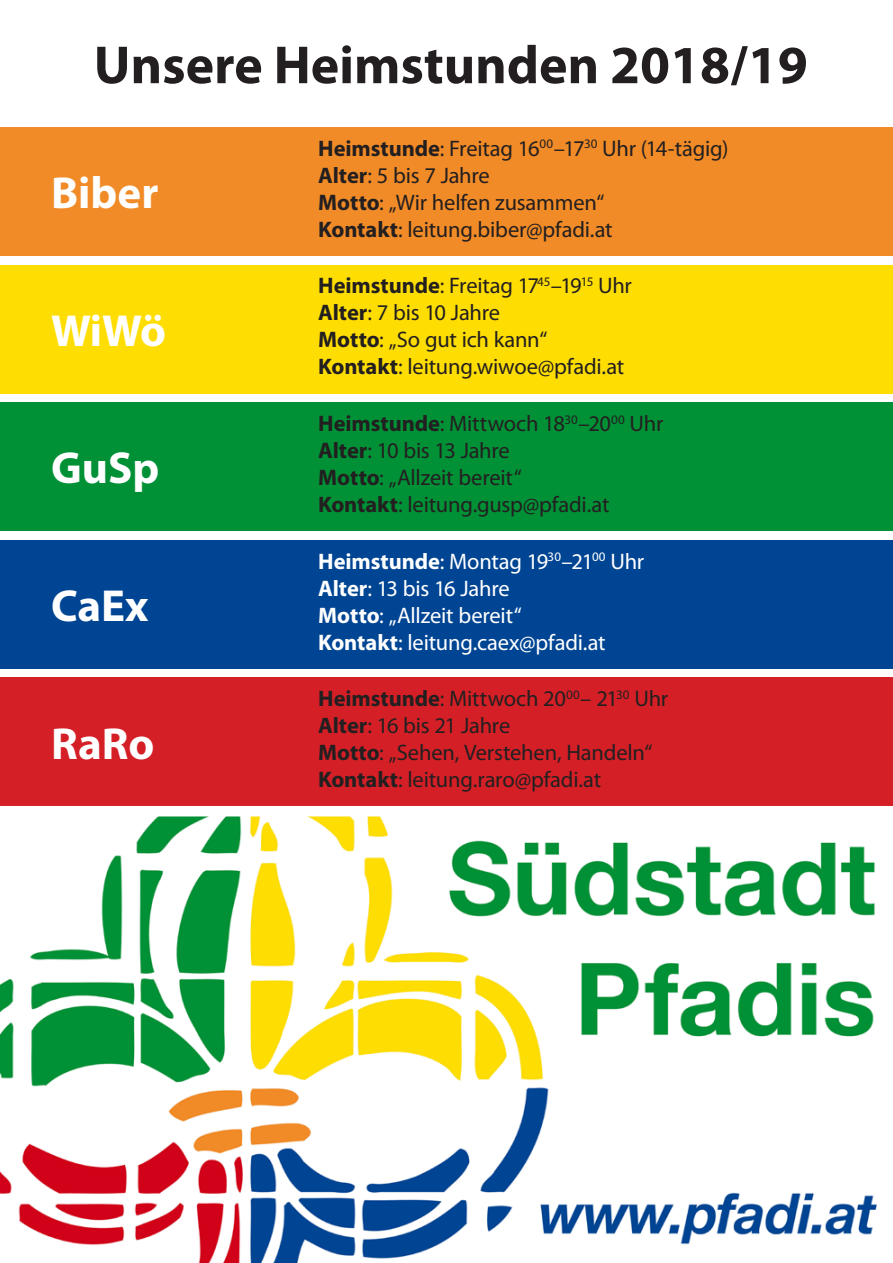
<style>
.page{position:relative;width:893px;height:1263px;background:#fff}
.page>*{position:absolute;margin:0;border:0;box-sizing:border-box;transform-origin:0 0}
.t1{font:700 54px "Myriad Pro";color:#231f20}
.t2{font:700 45px "Myriad Pro";color:#fff}
.t3{font:22.5px/27px "Myriad Pro";letter-spacing:-.01em;color:#231f20}
.t4{font:22.5px/27px "Myriad Pro";letter-spacing:-.01em;color:#fff}
.s1{font-weight:700}
</style>
<div class="page">
<div style="left:0;top:678px;width:893px;height:128px;background:#d41f26"></div>
<div style="left:0;top:540px;width:893px;height:128px;background:#004593"></div>
<div style="left:0;top:402px;width:893px;height:129px;background:#009136"></div>
<div style="left:0;top:265px;width:893px;height:128px;background:#fedd02"></div>
<div style="left:0;top:127px;width:893px;height:128px;background:#f18b27"></div>
<svg style="left:0;top:816px;width:877px;height:447px"></svg>
<h1 class="t1" style="left:94px;top:30px;width:716px">Unsere Heimstunden 2018/19</h1>
<h2 class="t2" style="left:51px;top:164px;width:109px">Biber</h2>
<h2 class="t2" style="left:51px;top:301px;width:117px">WiWö</h2>
<h2 class="t2" style="left:51px;top:439px;width:110px">GuSp</h2>
<h2 class="t2" style="left:51px;top:576px;width:99px">CaEx</h2>
<h2 class="t2" style="left:51px;top:714px;width:105px">RaRo</h2>
<p class="t3" style="left:318px;top:134px;width:412px"><span class="s1">Heimstunde</span>: Freitag 16<sup>00</sup>–17<sup>30</sup> Uhr (14-tägig)<br><span class="s1">Alter</span>: 5 bis 7 Jahre<br><span class="s1">Motto</span>: „Wir helfen zusammen“<br><span class="s1">Kontakt</span>: leitung.biber@pfadi.at</p>
<p class="t3" style="left:318px;top:272px;width:315px"><span class="s1">Heimstunde</span>: Freitag 17<sup>45</sup>–19<sup>15</sup> Uhr<br><span class="s1">Alter</span>: 7 bis 10 Jahre<br><span class="s1">Motto</span>: „So gut ich kann“<br><span class="s1">Kontakt</span>: leitung.wiwoe@pfadi.at</p>
<p class="t3" style="left:318px;top:410px;width:347px"><span class="s1">Heimstunde</span>: Mittwoch 18<sup>30</sup>–20<sup>00</sup> Uhr<br><span class="s1">Alter</span>: 10 bis 13 Jahre<br><span class="s1">Motto</span>: „Allzeit bereit“<br><span class="s1">Kontakt</span>: leitung.gusp@pfadi.at</p>
<p class="t4" style="left:318px;top:547px;width:328px"><span class="s1">Heimstunde</span>: Montag 19<sup>30</sup>–21<sup>00</sup> Uhr<br><span class="s1">Alter</span>: 13 bis 16 Jahre<br><span class="s1">Motto</span>: „Allzeit bereit“<br><span class="s1">Kontakt</span>: leitung.caex@pfadi.at</p>
<p class="t3" style="left:318px;top:685px;width:352px"><span class="s1">Heimstunde</span>: Mittwoch 20<sup>00</sup>– 21<sup>30</sup> Uhr<br><span class="s1">Alter</span>: 16 bis 21 Jahre<br><span class="s1">Motto</span>: „Sehen, Verstehen, Handeln“<br><span class="s1">Kontakt</span>: leitung.raro@pfadi.at</p>
</div>
